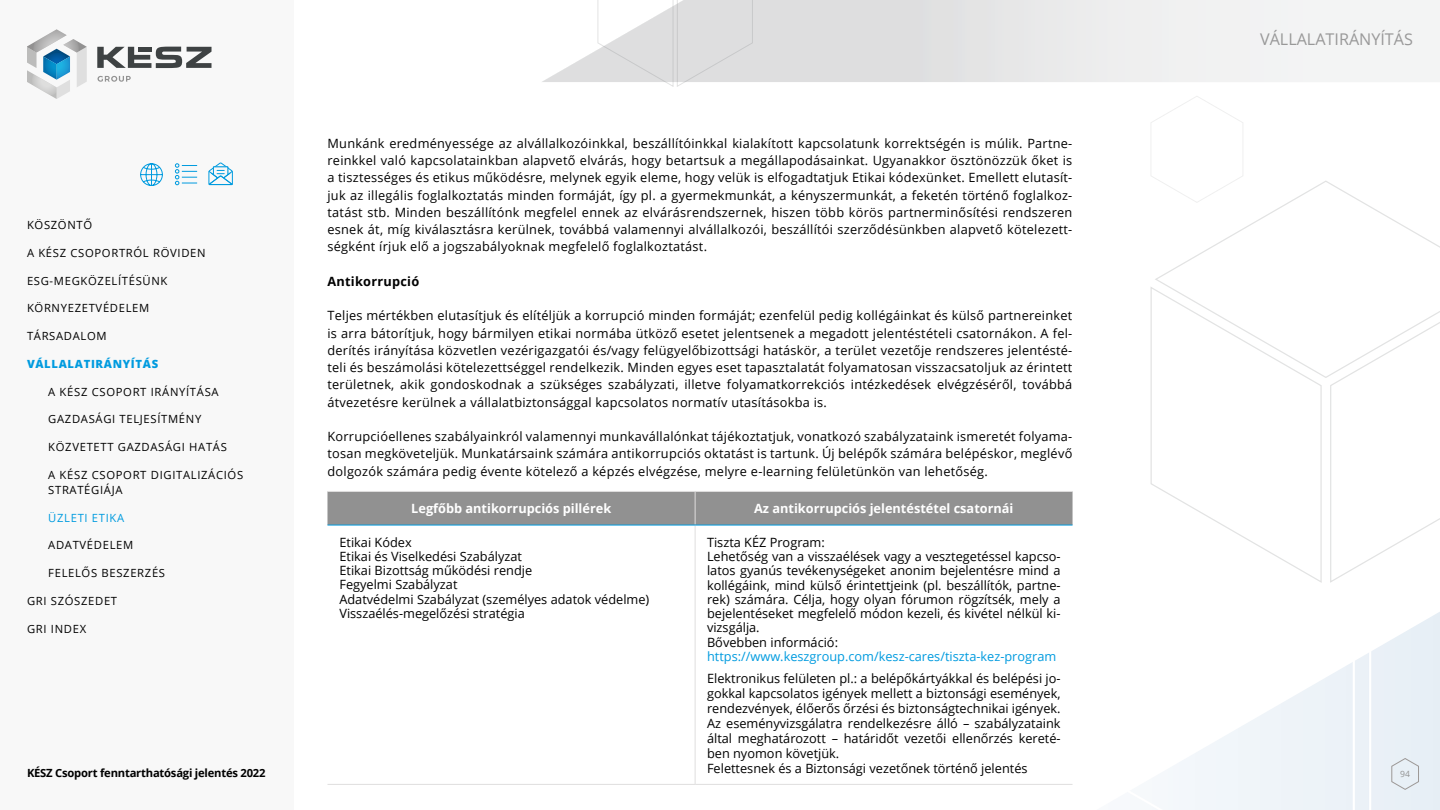
<style>
.page{position:relative;width:1440px;height:810px;background:#fff}
.page>*{position:absolute;margin:0;border:0;box-sizing:border-box;transform-origin:0 0}
.t1{font:16.12px "Open Sans";color:#929292}
.t2{font:12.75px/17.2px "Open Sans";color:#000;text-align:justify}
.t3{font:700 12.75px "Open Sans";color:#fff}
.t4{font:12.75px "Open Sans";color:#009bdf}
.t5{font:700 12.75px "Open Sans";letter-spacing:.02em;color:#000}
.t6{font:11.25px/15px "Open Sans";letter-spacing:.06em;color:#000}
.t7{font:700 11.25px "Open Sans";letter-spacing:-.02em;color:#000}
.t8{font:800 11.25px "Open Sans";letter-spacing:.06em;color:#009bdf}
.t9{font:11.25px "Open Sans";letter-spacing:.06em;color:#009bdf}
.t10{font:8.62px "Open Sans";color:#929292}
</style>
<div class="page">
<svg style="left:1168px;top:676px;width:161px;height:134px"></svg>
<div style="left:327px;top:492px;width:746px;height:33px;background:#919191"></div>
<hr style="left:695px;top:526px;width:1px;height:258px;background:#dfdede">
<hr style="left:327px;top:784px;width:368px;height:1px;background:#dfdede">
<hr style="left:695px;top:784px;width:378px;height:1px;background:#dfdede">
<hr style="left:327px;top:491px;width:368px;height:1px;background:#dfdede">
<hr style="left:695px;top:491px;width:378px;height:1px;background:#dfdede">
<hr style="left:695px;top:492px;width:1px;height:33px;background:#dfdede">
<hr style="left:327px;top:525px;width:368px;height:1px;background:#009bdf">
<hr style="left:695px;top:525px;width:378px;height:1px;background:#009bdf">
<div style="left:0;top:0;width:294px;height:810px;background:#f8f8f8"></div>
<svg style="left:27px;top:29px;width:60px;height:70px"></svg>
<svg style="left:44px;top:51px;width:26px;height:26px"></svg>
<svg style="left:97px;top:47px;width:115px;height:21px"></svg>
<svg style="left:98px;top:76px;width:33px;height:6px"></svg>
<svg style="left:1151px;top:96px;width:92px;height:84px"></svg>
<svg style="left:542px;top:0;width:898px;height:82px"></svg>
<svg style="left:1155px;top:180px;width:285px;height:198px"></svg>
<svg style="left:1150px;top:286px;width:172px;height:297px"></svg>
<svg style="left:140px;top:163px;width:23px;height:23px"></svg>
<svg style="left:208px;top:162px;width:25px;height:23px"></svg>
<svg style="left:175px;top:163px;width:23px;height:23px"></svg>
<svg style="left:1329px;top:285px;width:111px;height:525px"></svg>
<p class="t6" style="left:27px;top:217px;width:67px">KÖSZÖNTŐ</p>
<p class="t6" style="left:27px;top:245px;width:180px">A KÉSZ CSOPORTRÓL RÖVIDEN</p>
<p class="t6" style="left:27px;top:273px;width:142px">ESG-MEGKÖZELÍTÉSÜNK</p>
<p class="t6" style="left:27px;top:300px;width:124px">KÖRNYEZETVÉDELEM</p>
<p class="t6" style="left:27px;top:328px;width:81px">TÁRSADALOM</p>
<p class="t8" style="left:27px;top:356px;width:133px">VÁLLALATIRÁNYÍTÁS</p>
<p class="t6" style="left:48px;top:384px;width:172px">A KÉSZ CSOPORT IRÁNYÍTÁSA</p>
<p class="t6" style="left:48px;top:412px;width:155px">GAZDASÁGI TELJESÍTMÉNY</p>
<p class="t6" style="left:48px;top:439px;width:180px">KÖZVETETT GAZDASÁGI HATÁS</p>
<p class="t6" style="left:48px;top:467px;width:197px">A KÉSZ CSOPORT DIGITALIZÁCIÓS<br>STRATÉGIÁJA</p>
<p class="t9" style="left:48px;top:510px;width:78px">ÜZLETI ETIKA</p>
<p class="t6" style="left:48px;top:538px;width:87px">ADATVÉDELEM</p>
<p class="t6" style="left:48px;top:565px;width:118px">FELELŐS BESZERZÉS</p>
<p class="t6" style="left:27px;top:593px;width:92px">GRI SZÓSZEDET</p>
<p class="t6" style="left:27px;top:621px;width:61px">GRI INDEX</p>
<p class="t7" style="left:27px;top:765px;width:240px">KÉSZ Csoport fenntarthatósági jelentés 2022</p>
<p class="t2" style="left:327px;top:134px;width:746px">Munkánk eredményessége az alvállalkozóinkkal, beszállítóinkkal kialakított kapcsolatunk korrektségén is múlik. Partne&shy;reinkkel való kapcsolatainkban alapvető elvárás, hogy betartsuk a megállapodásainkat. Ugyanakkor ösztönözzük őket is a tisztességes és etikus működésre, melynek egyik eleme, hogy velük is elfogadtatjuk Etikai kódexünket. Emellett elutasít&shy;juk az illegális foglalkoztatás minden formáját, így pl. a gyermekmunkát, a kényszermunkát, a feketén történő foglalkoz&shy;tatást stb. Minden beszállítónk megfelel ennek az elvárásrendszernek, hiszen több körös partnerminősítési rendszeren esnek át, míg kiválasztásra kerülnek, továbbá valamennyi alvállalkozói, beszállítói szerződésünkben alapvető kötelezett&shy;ségként írjuk elő a jogszabályoknak megfelelő foglalkoztatást.</p>
<p class="t5" style="left:327px;top:272px;width:93px">Antikorrupció</p>
<p class="t2" style="left:327px;top:307px;width:746px">Teljes mértékben elutasítjuk és elítéljük a korrupció minden formáját; ezenfelül pedig kollégáinkat és külső partnereinket is arra bátorítjuk, hogy bármilyen etikai normába ütköző esetet jelentsenek a megadott jelentéstételi csatornákon. A fel&shy;derítés irányítása közvetlen vezérigazgatói és/vagy felügyelőbizottsági hatáskör, a terület vezetője rendszeres jelentésté&shy;teli és beszámolási kötelezettséggel rendelkezik. Minden egyes eset tapasztalatát folyamatosan visszacsatoljuk az érintett területnek, akik gondoskodnak a szükséges szabályzati, illetve folyamatkorrekciós intézkedések elvégzéséről, továbbá átvezetésre kerülnek a vállalatbiztonsággal kapcsolatos normatív utasításokba is.</p>
<p class="t2" style="left:327px;top:427px;width:746px">Korrupcióellenes szabályainkról valamennyi munkavállalónkat tájékoztatjuk, vonatkozó szabályzataink ismeretét folyama&shy;tosan megköveteljük. Munkatársaink számára antikorrupciós oktatást is tartunk. Új belépők számára belépéskor, meglévő dolgozók számára pedig évente kötelező a képzés elvégzése, melyre e-learning felületünkön van lehetőség.</p>
<p class="t3" style="left:411px;top:500px;width:202px">Legfőbb antikorrupciós pillérek</p>
<p class="t3" style="left:754px;top:500px;width:261px">Az antikorrupciós jelentéstétel csatornái</p>
<p class="t2" style="left:339px;top:535px;width:312px;line-height:14.2px;text-align:left">Etikai Kódex<br>Etikai és Viselkedési Szabályzat<br>Etikai Bizottság működési rendje<br>Fegyelmi Szabályzat<br>Adatvédelmi Szabályzat (személyes adatok védelme)<br>Visszaélés-megelőzési stratégia</p>
<p class="t2" style="left:707px;top:535px;width:355px;line-height:14.2px;text-align:left">Tiszta KÉZ Program:<br>Lehetőség van a visszaélések vagy a vesztegetéssel kapcso&shy;latos gyanús tevékenységeket anonim bejelentésre mind a kollégáink, mind külső érintettjeink (pl. beszállítók, partne&shy;rek) számára. Célja, hogy olyan fórumon rögzítsék, mely a bejelentéseket megfelelő módon kezeli, és kivétel nélkül ki&shy;vizsgálja.<br>Bővebben információ:</p>
<p class="t4" style="left:707px;top:647px;width:351px">https://www.keszgroup.com/kesz-cares/tiszta-kez-program</p>
<p class="t2" style="left:707px;top:670px;width:355px;line-height:15px;text-align:left">Elektronikus felületen pl.: a belépőkártyákkal és belépési jo&shy;gokkal kapcsolatos igények mellett a biztonsági események, rendezvények, élőerős őrzési és biztonságtechnikai igények.<br>Az eseményvizsgálatra rendelkezésre álló – szabályzataink által meghatározott – határidőt vezetői ellenőrzés kereté&shy;ben nyomon követjük.<br>Felettesnek és a Biztonsági vezetőnek történő jelentés</p>
<p class="t1" style="left:1260px;top:28px;width:154px">VÁLLALATIRÁNYÍTÁS</p>
<p class="t10" style="left:1400px;top:768px;width:11px">94</p>
</div>
